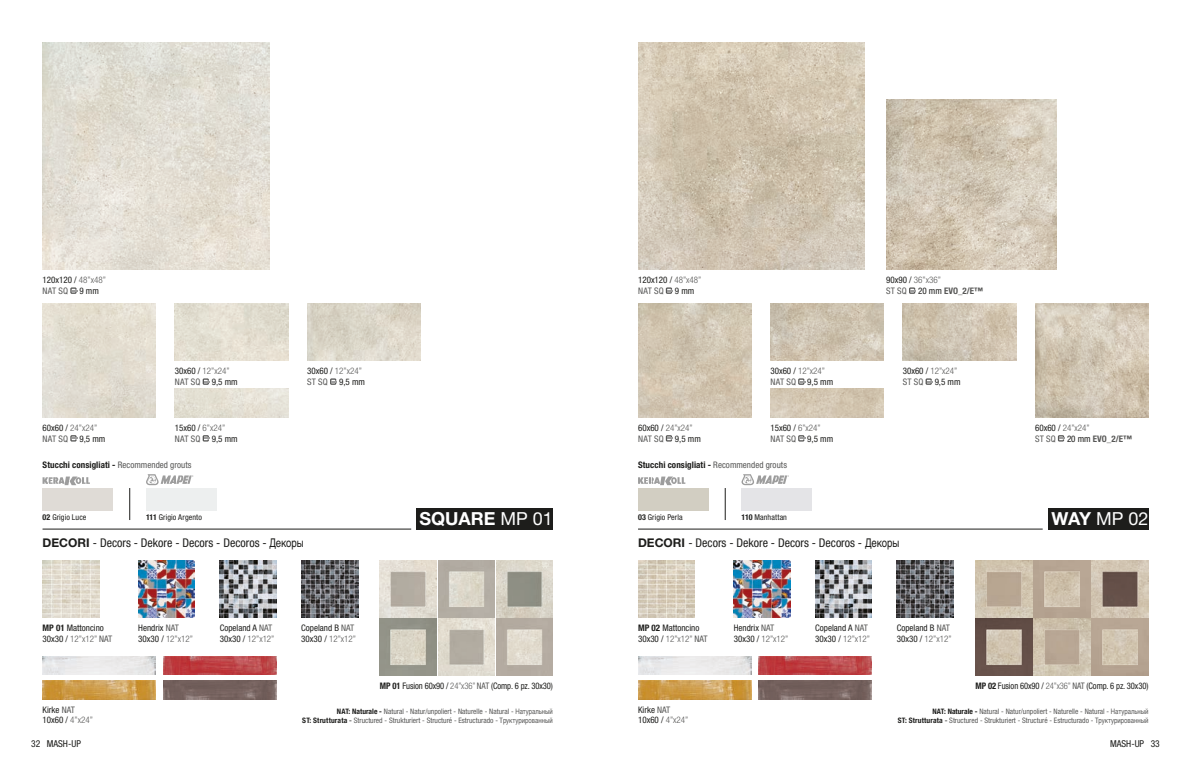
<style>
.page{position:relative;width:1191px;height:766px;background:#fff}
.page>*{position:absolute;margin:0;border:0;box-sizing:border-box;transform-origin:0 0}
.t1{font:700 18px "Helvetica Neue LT Std";color:#fff}
.t2{font:18px "Helvetica Neue LT Std";color:#fff}
.t3{font:condensed 12px "Helvetica Neue LT Std";color:#1d1d1b}
.t4{font:condensed 9.5px "Helvetica Neue LT Std";color:#1d1d1b}
.t5{font:condensed 9px/10.8px "Helvetica Neue LT Std";color:#1d1d1b}
.t6{font:300 condensed 9px/10.8px "Helvetica Neue LT Std";color:#575756}
.t7{font:condensed 9px "Helvetica Neue LT Std";color:#1d1d1b;scale:.95 1}
.t8{font:700 condensed 9px "Helvetica Neue LT Std";letter-spacing:.01em;color:#1d1d1b}
.t9{font:700 condensed 9px "Helvetica Neue LT Std";color:#575756}
.t10{font:condensed 8px "Helvetica Neue LT Std";letter-spacing:.01em;color:#1d1d1b}
.t11{font:condensed 7.5px/9px "Helvetica Neue LT Std";color:#575756;text-align:right}
.s1{font-weight:300;color:#575756}
.s2{color:#575756}
.s3{font-weight:400;color:#1d1d1b}
.s4{font-weight:400}
.s5{font-weight:400;color:#575756}
.s6{font-weight:700}
.s7{font-weight:700;font-stretch:normal}
.s8{font-family:"Helvetica Cyr Upright";font-stretch:normal}
.s9{font-weight:700;color:#1d1d1b}
</style>
<div class="page">
<svg style="left:70px;top:287px;width:7px;height:7px"></svg>
<img style="left:43px;top:43px;width:226px;height:226px">
<svg style="left:666px;top:287px;width:7px;height:7px"></svg>
<img style="left:638px;top:43px;width:227px;height:226px">
<svg style="left:909px;top:287px;width:7px;height:7px"></svg>
<img style="left:886px;top:99px;width:170px;height:170px">
<svg style="left:70px;top:435px;width:7px;height:6px"></svg>
<img style="left:43px;top:304px;width:113px;height:113px">
<svg style="left:203px;top:378px;width:7px;height:7px"></svg>
<img style="left:175px;top:304px;width:113px;height:56px">
<svg style="left:330px;top:378px;width:7px;height:7px"></svg>
<img style="left:307px;top:304px;width:113px;height:56px">
<svg style="left:203px;top:435px;width:7px;height:6px"></svg>
<img style="left:175px;top:389px;width:113px;height:28px">
<svg style="left:666px;top:435px;width:7px;height:6px"></svg>
<img style="left:638px;top:304px;width:113px;height:113px">
<svg style="left:798px;top:378px;width:7px;height:7px"></svg>
<img style="left:770px;top:304px;width:113px;height:56px">
<svg style="left:925px;top:378px;width:7px;height:7px"></svg>
<img style="left:902px;top:304px;width:114px;height:56px">
<svg style="left:798px;top:435px;width:7px;height:6px"></svg>
<img style="left:770px;top:389px;width:113px;height:28px">
<svg style="left:1058px;top:435px;width:6px;height:6px"></svg>
<img style="left:1035px;top:304px;width:113px;height:113px">
<hr style="left:638px;top:528px;width:404px;height:1px;background:#1d1d1b">
<div style="left:1048px;top:508px;width:100px;height:21px;background:#1d1d1b"></div>
<img style="left:43px;top:560px;width:56px;height:57px">
<img style="left:638px;top:560px;width:56px;height:57px">
<hr style="left:43px;top:528px;width:368px;height:1px;background:#1d1d1b">
<div style="left:417px;top:508px;width:136px;height:21px;background:#1d1d1b"></div>
<hr style="left:130px;top:488px;width:1px;height:32px;background:#1d1d1b">
<div style="left:43px;top:488px;width:70px;height:22px;background:#dfdbd6"></div>
<div style="left:146px;top:488px;width:71px;height:22px;background:#edefef"></div>
<svg style="left:43px;top:476px;width:47px;height:9px"></svg>
<svg style="left:146px;top:474px;width:47px;height:11px"></svg>
<hr style="left:725px;top:488px;width:1px;height:32px;background:#1d1d1b">
<div style="left:638px;top:488px;width:71px;height:22px;background:#d2cec2"></div>
<div style="left:741px;top:488px;width:71px;height:22px;background:#e4e4e7"></div>
<svg style="left:638px;top:476px;width:47px;height:9px"></svg>
<svg style="left:741px;top:474px;width:48px;height:11px"></svg>
<img style="left:733px;top:560px;width:57px;height:57px">
<img style="left:138px;top:560px;width:57px;height:57px">
<img style="left:815px;top:560px;width:57px;height:57px">
<img style="left:220px;top:560px;width:56px;height:57px">
<img style="left:896px;top:560px;width:57px;height:57px">
<img style="left:301px;top:560px;width:57px;height:57px">
<img style="left:758px;top:656px;width:114px;height:18px">
<img style="left:758px;top:680px;width:114px;height:19px">
<img style="left:638px;top:656px;width:113px;height:18px">
<img style="left:638px;top:680px;width:113px;height:19px">
<img style="left:163px;top:656px;width:113px;height:18px">
<img style="left:163px;top:680px;width:113px;height:19px">
<img style="left:43px;top:656px;width:113px;height:18px">
<img style="left:43px;top:680px;width:113px;height:19px">
<img style="left:380px;top:560px;width:173px;height:115px">
<img style="left:975px;top:560px;width:173px;height:115px">
<p class="t5" style="left:43px;top:274px;width:65px">120x120 / <span class="s1">48”x48”<br></span><span class="s2">NAT SQ</span></p>
<p class="t5" style="left:79px;top:285px;width:21px">9 mm</p>
<p class="t5" style="left:638px;top:274px;width:65px">120x120 / <span class="s1">48”x48”<br></span><span class="s2">NAT SQ</span></p>
<p class="t5" style="left:675px;top:285px;width:21px">9 mm</p>
<p class="t6" style="left:886px;top:274px;width:56px"><span class="s3">90x90 /</span> 36”x36”<br><span class="s4">ST SQ</span></p>
<p class="t9" style="left:918px;top:285px;width:67px"><span class="s3">20 mm</span> EVO_2/E™</p>
<p class="t6" style="left:43px;top:422px;width:56px"><span class="s3">60x60 /</span> 24”x24”<br><span class="s4">NAT SQ</span></p>
<p class="t5" style="left:79px;top:433px;width:27px">9,5 mm</p>
<p class="t6" style="left:175px;top:365px;width:56px"><span class="s3">30x60 /</span> 12”x24”<br><span class="s4">NAT SQ</span></p>
<p class="t5" style="left:212px;top:376px;width:27px">9,5 mm</p>
<p class="t6" style="left:307px;top:365px;width:56px"><span class="s3">30x60 /</span> 12”x24”<br><span class="s4">ST SQ</span></p>
<p class="t5" style="left:339px;top:376px;width:27px">9,5 mm</p>
<p class="t6" style="left:770px;top:365px;width:56px"><span class="s3">30x60 /</span> 12”x24”<br><span class="s4">NAT SQ</span></p>
<p class="t5" style="left:807px;top:376px;width:27px">9,5 mm</p>
<p class="t6" style="left:902px;top:365px;width:56px"><span class="s3">30x60 /</span> 12”x24”<br><span class="s4">ST SQ</span></p>
<p class="t5" style="left:934px;top:376px;width:27px">9,5 mm</p>
<p class="t5" style="left:175px;top:422px;width:52px">15x60 / <span class="s1">6”x24”<br></span><span class="s2">NAT SQ</span></p>
<p class="t5" style="left:212px;top:433px;width:27px">9,5 mm</p>
<p class="t6" style="left:638px;top:422px;width:56px"><span class="s3">60x60 /</span> 24”x24”<br><span class="s4">NAT SQ</span></p>
<p class="t5" style="left:675px;top:433px;width:27px">9,5 mm</p>
<p class="t5" style="left:770px;top:422px;width:52px">15x60 / <span class="s1">6”x24”<br></span><span class="s2">NAT SQ</span></p>
<p class="t5" style="left:807px;top:433px;width:27px">9,5 mm</p>
<p class="t8" style="left:43px;top:459px;width:151px">Stucchi consigliati - <span class="s5">Recommended grouts</span></p>
<p class="t8" style="left:638px;top:459px;width:151px">Stucchi consigliati - <span class="s5">Recommended grouts</span></p>
<p class="t10" style="left:43px;top:512px;width:45px"><span class="s6">02</span> Grigio Luce</p>
<p class="t10" style="left:146px;top:512px;width:57px"><span class="s6">111</span> Grigio Argento</p>
<h1 class="t1" style="left:419px;top:507px;width:135px">SQUARE <span class="s4">MP 01</span></h1>
<p class="t10" style="left:638px;top:512px;width:46px"><span class="s6">03</span> Grigio Perla</p>
<p class="t10" style="left:741px;top:512px;width:47px"><span class="s6">110</span> Manhattan</p>
<h2 class="t3" style="left:43px;top:536px;width:263px"><span class="s7">DECORI</span> - Decors - Dekore - Decors - Decoros - <span class="s8">Декоры</span></h2>
<h2 class="t3" style="left:638px;top:536px;width:263px"><span class="s7">DECORI</span> - Decors - Dekore - Decors - Decoros - <span class="s8">Декоры</span></h2>
<p class="t5" style="left:138px;top:622px;width:56px">Hendrix <span class="s2">NAT<br></span>30x30 / <span class="s1">12”x12”</span></p>
<p class="t5" style="left:815px;top:622px;width:56px">Copeland A <span class="s2">NAT<br></span>30x30 / <span class="s1">12”x12”</span></p>
<p class="t5" style="left:220px;top:622px;width:56px">Copeland A <span class="s2">NAT<br></span>30x30 / <span class="s1">12”x12”</span></p>
<p class="t5" style="left:896px;top:622px;width:56px">Copeland B <span class="s2">NAT<br></span>30x30 / <span class="s1">12”x12”</span></p>
<p class="t5" style="left:301px;top:622px;width:56px">Copeland B <span class="s2">NAT<br></span>30x30 / <span class="s1">12”x12”</span></p>
<p class="t5" style="left:43px;top:622px;width:71px"><span class="s6">MP 01</span> Mattoncino<br>30x30 / <span class="s1">12”x12”</span> <span class="s2">NAT</span></p>
<p class="t5" style="left:638px;top:622px;width:71px"><span class="s6">MP 02</span> Mattoncino<br>30x30 / <span class="s1">12”x12”</span> <span class="s2">NAT</span></p>
<p class="t5" style="left:733px;top:622px;width:56px">Hendrix <span class="s2">NAT<br></span>30x30 / <span class="s1">12”x12”</span></p>
<p class="t6" style="left:1035px;top:422px;width:56px"><span class="s3">60x60 /</span> 24”x24”<br><span class="s4">ST SQ</span></p>
<p class="t9" style="left:1067px;top:433px;width:67px"><span class="s3">20 mm</span> EVO_2/E™</p>
<h1 class="t2" style="left:1051px;top:508px;width:99px"><span class="s6">WAY</span> MP 02</h1>
<p class="t5" style="left:43px;top:703px;width:52px">Kirke <span class="s2">NAT<br></span>10x60 / <span class="s1">4”x24”</span></p>
<p class="t7" style="left:380px;top:680px;width:184px"><span class="s6">MP 01</span> Fusion 60x90 / <span class="s1">24”x36”</span> <span class="s2">NAT</span> (Comp. 6 pz. 30x30)</p>
<p class="t7" style="left:975px;top:680px;width:184px"><span class="s6">MP 02</span> Fusion 60x90 / <span class="s1">24”x36”</span> <span class="s2">NAT</span> (Comp. 6 pz. 30x30)</p>
<p class="t11" style="left:302px;top:707px;width:252px"><span class="s9">NAT: Naturale -</span> Natural - Natur/unpoliert - Naturelle - Natural - <span class="s8">Натуральный<br></span><span class="s9">ST: Strutturata</span> <span class="s6">-</span> Structured - Strukturiert - Structuré - Estructurado - T<span class="s8">руктурированный</span></p>
<p class="t5" style="left:638px;top:703px;width:52px">Kirke <span class="s2">NAT<br></span>10x60 / <span class="s1">4”x24”</span></p>
<p class="t11" style="left:897px;top:707px;width:252px"><span class="s9">NAT: Naturale -</span> Natural - Natur/unpoliert - Naturelle - Natural - <span class="s8">Натуральный<br></span><span class="s9">ST: Strutturata</span> <span class="s6">-</span> Structured - Strukturiert - Structuré - Estructurado - T<span class="s8">руктурированный</span></p>
<p class="t4" style="left:31px;top:738px;width:51px">32 MASH-UP</p>
<p class="t4" style="left:1110px;top:738px;width:51px">MASH-UP 33</p>
</div>
